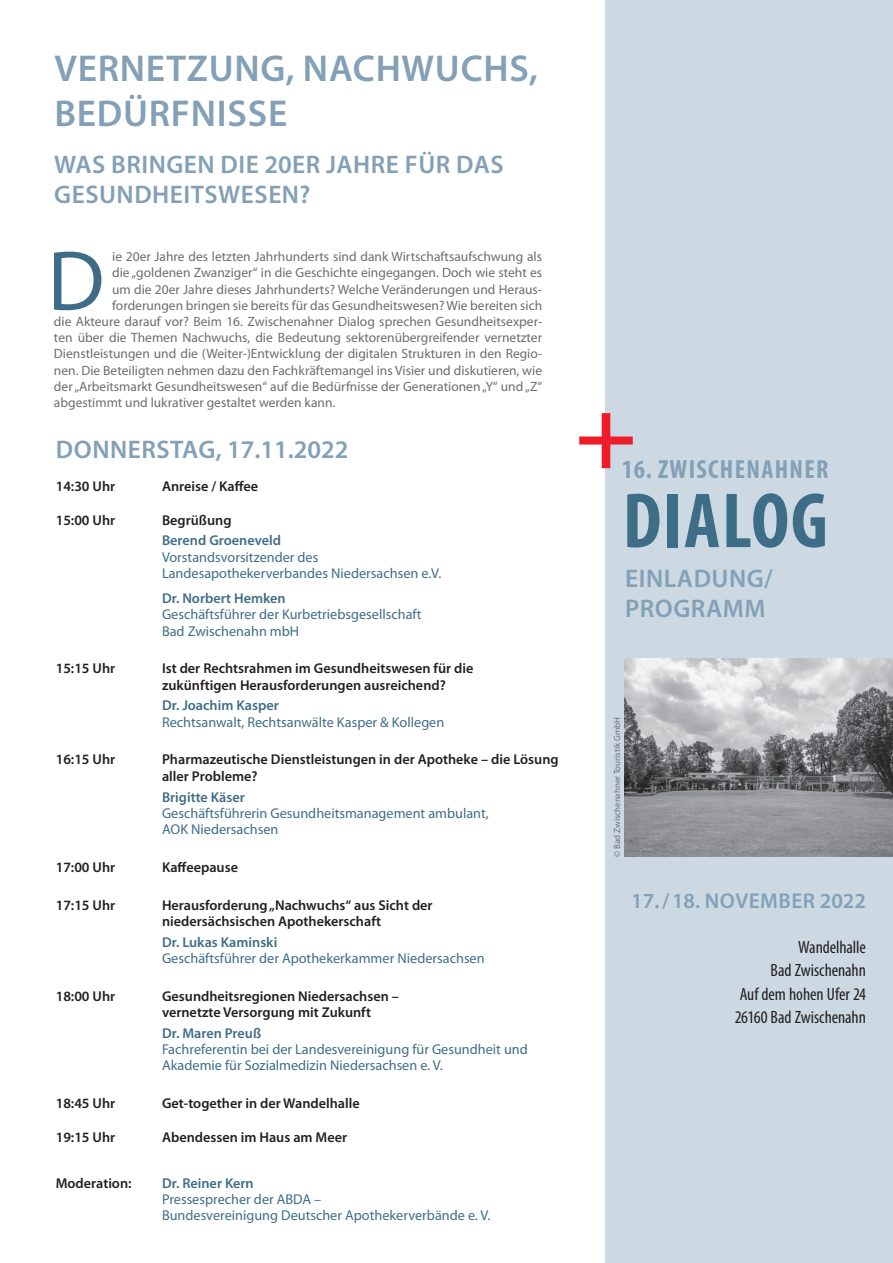
<style>
.page{position:relative;width:893px;height:1263px;background:#fff}
.page>*{position:absolute;margin:0;border:0;box-sizing:border-box;transform-origin:0 0}
.t1{font:600 103.5px "Myriad Pro";color:#ee1c28}
.t2{font:85.65px "Myriad Pro";color:#3e6d88}
.t3{font:700 condensed 78.9px "Myriad Pro";letter-spacing:.02em;color:#3e6d88}
.t4{font:600 37.5px "Myriad Pro";letter-spacing:.02em;color:#83a0b6}
.t5{font:700 condensed 26.25px "Myriad Pro";letter-spacing:.05em;color:#83a0b6}
.t6{font:600 25.5px/30px "Myriad Pro";letter-spacing:.02em;color:#83a0b6}
.t7{font:600 21.6px "Myriad Pro";letter-spacing:.01em;color:#83a0b6}
.t8{font:condensed 17.85px/23.5px "Myriad Pro";letter-spacing:-.005em;color:#231f20;text-align:right}
.t9{font:600 14.25px/16.4px "Myriad Pro";color:#231f20}
.t10{font:14.25px/16.4px "Myriad Pro";color:#3e6d88}
.t11{font:600 14.25px "Myriad Pro";color:#3e6d88}
.t12{font:13.5px "Myriad Pro";color:#6c6d70}
.t13{font:8.85px "Myriad Pro";color:#6c6d70}
</style>
<div class="page">
<div style="left:606px;top:0;width:287px;height:1263px;background:#ccd9e3"></div>
<img style="left:625px;top:659px;width:268px;height:198px">
<h3 class="t4" style="left:54px;top:45px;width:349px">Vernetzu ng, Nachwu</h3>
<h3 class="t4" style="left:461px;top:45px;width:79px">chs,</h3>
<h3 class="t4" style="left:54px;top:90px;width:234px">Bedürfnisse</h3>
<h3 class="t6" style="left:54px;top:149px;width:451px">Was bringen di e 20er Jahre für das<br>Gesundh eitswesen?</h3>
<h2 class="t2" style="left:47px;top:228px;width:59px">D</h2>
<p class="t12" style="left:112px;top:248px;width:431px">ie 20er Jahre des letzten Jahrhunderts sind dank Wirtschaftsaufschwung als</p>
<p class="t12" style="left:112px;top:264px;width:431px">die „goldenen Zwanziger“ in die Geschichte eingegangen. Doch wie steht es</p>
<p class="t12" style="left:112px;top:281px;width:431px">um die 20er Jahre dieses Jahrhunderts? Welche Veränderungen und Heraus-</p>
<p class="t12" style="left:112px;top:297px;width:431px">forderungen bringen sie bereits für das Gesundheitswesen? Wie bereiten sich</p>
<p class="t12" style="left:54px;top:313px;width:490px">die Akteure darauf vor? Beim 16. Zwischenahner Dialog sprechen Gesundheitsexper-</p>
<p class="t12" style="left:54px;top:329px;width:490px">ten über die Themen Nachwuchs, die Bedeutung sektorenübergreifender vernetzter</p>
<p class="t12" style="left:54px;top:345px;width:490px">Dienstleistungen und die (Weiter-)Entwicklung der digitalen Strukturen in den Regio-</p>
<p class="t12" style="left:54px;top:362px;width:490px">nen. Die Beteiligten nehmen dazu den Fachkräftemangel ins Visier und diskutieren, wie</p>
<p class="t12" style="left:54px;top:378px;width:490px">der „Arbeitsmarkt Gesundheitswesen“ auf die Bedürfnisse der Generationen „Y“ und „Z“</p>
<p class="t12" style="left:54px;top:394px;width:283px">abgestimmt und lukrativer gestaltet werden kann.</p>
<h3 class="t6" style="left:56px;top:434px;width:294px">Donnerstag, 17.11.2022</h3>
<p class="t9" style="left:56px;top:478px;width:90px">14:30 Uhr A</p>
<p class="t9" style="left:171px;top:478px;width:89px">nreise / Kaffee</p>
<p class="t9" style="left:56px;top:511px;width:61px">15:00 Uhr</p>
<p class="t9" style="left:162px;top:511px;width:71px">Begrüßung</p>
<p class="t11" style="left:162px;top:531px;width:120px">Berend Groeneveld</p>
<p class="t10" style="left:162px;top:548px;width:281px">Vorstandsvorsitzender des<br>Landesapothekerverbandes Niedersachsen e.V.</p>
<p class="t11" style="left:162px;top:589px;width:125px">Dr. Norbert Hemken</p>
<p class="t10" style="left:162px;top:606px;width:261px">Geschäftsführer der Kurbetriebsgesellschaft<br>Bad Zwischenahn mbH</p>
<p class="t9" style="left:56px;top:660px;width:61px">15:15 Uhr</p>
<p class="t9" style="left:162px;top:660px;width:313px">Ist der Rechtsrahmen im Gesundheitswesen für die zukünftigen Herausforderungen ausreichend?</p>
<p class="t11" style="left:162px;top:697px;width:118px">Dr. Joachim Kasper</p>
<p class="t10" style="left:162px;top:714px;width:284px">Rechtsanwalt, Rechtsanwälte Kasper &amp; Kollegen</p>
<p class="t9" style="left:56px;top:751px;width:61px">16:15 Uhr</p>
<p class="t9" style="left:162px;top:751px;width:398px">Pharmazeutische Dienstleistungen in der Apotheke – die Lösung aller Probleme?</p>
<p class="t11" style="left:162px;top:788px;width:84px">Brigitte Käser</p>
<p class="t10" style="left:162px;top:805px;width:328px">Geschäftsführerin Gesundheitsmanagement ambulant,<br>AOK Niedersachsen</p>
<p class="t9" style="left:56px;top:859px;width:61px">17:00 Uhr</p>
<p class="t9" style="left:162px;top:859px;width:77px">Kaffeepause</p>
<p class="t9" style="left:56px;top:896px;width:61px">17:15 Uhr</p>
<p class="t9" style="left:162px;top:896px;width:272px">Herausforderung „Nachwuchs“ aus Sicht der niedersächsischen Apothekerschaft</p>
<p class="t11" style="left:162px;top:933px;width:117px">Dr. Lukas Kaminski</p>
<p class="t10" style="left:162px;top:950px;width:324px">Geschäftsführer der Apothekerkammer Niedersachsen</p>
<p class="t9" style="left:56px;top:987px;width:90px">18:00 Uhr G</p>
<p class="t9" style="left:162px;top:987px;width:238px;text-indent:10px">esundheitsregionen Niedersachsen – vernetzte Versorgung mit Zukunft</p>
<p class="t11" style="left:162px;top:1024px;width:101px">Dr. Maren Preuß</p>
<p class="t10" style="left:162px;top:1041px;width:367px">Fachreferentin bei der Landesvereinigung für Gesundheit und<br>Akademie für Sozialmedizin Niedersachsen e. V.</p>
<p class="t9" style="left:56px;top:1095px;width:90px">18:45 Uhr G</p>
<p class="t9" style="left:172px;top:1095px;width:190px">et-together in der Wandelhalle</p>
<p class="t9" style="left:56px;top:1128px;width:89px">19:15 Uhr A</p>
<p class="t9" style="left:171px;top:1128px;width:178px">bendessen im Haus am Meer</p>
<p class="t9" style="left:56px;top:1174px;width:77px">Moderation:</p>
<p class="t11" style="left:162px;top:1174px;width:93px">Dr. Reiner Kern</p>
<p class="t10" style="left:162px;top:1191px;width:330px">Pressesprecher der ABDA –<br>Bundesvereinigung Deutscher Apothekerverbände e. V.</p>
<h1 class="t1" style="left:575px;top:367px;width:63px">+</h1>
<h3 class="t5" style="left:622px;top:452px;width:208px">16. ZWISCHENAHNER</h3>
<h3 class="t3" style="left:623px;top:471px;width:207px">DIALOG</h3>
<h3 class="t6" style="left:625px;top:563px;width:149px">Ei nladu ng/<br>Programm</h3>
<p class="t13" style="left:612px;top:857px;width:141px;rotate:-90deg">© Bad Zwischenahner Touristik GmbH</p>
<h3 class="t7" style="left:631px;top:887px;width:236px">17./18. november 2022</h3>
<h3 class="t8" style="left:735px;top:935px;width:133px">Wandelhalle<br>Bad Zwischenahn<br>Auf dem hohen Ufer 24<br>26160 Bad Zwischenahn</h3>
</div>
